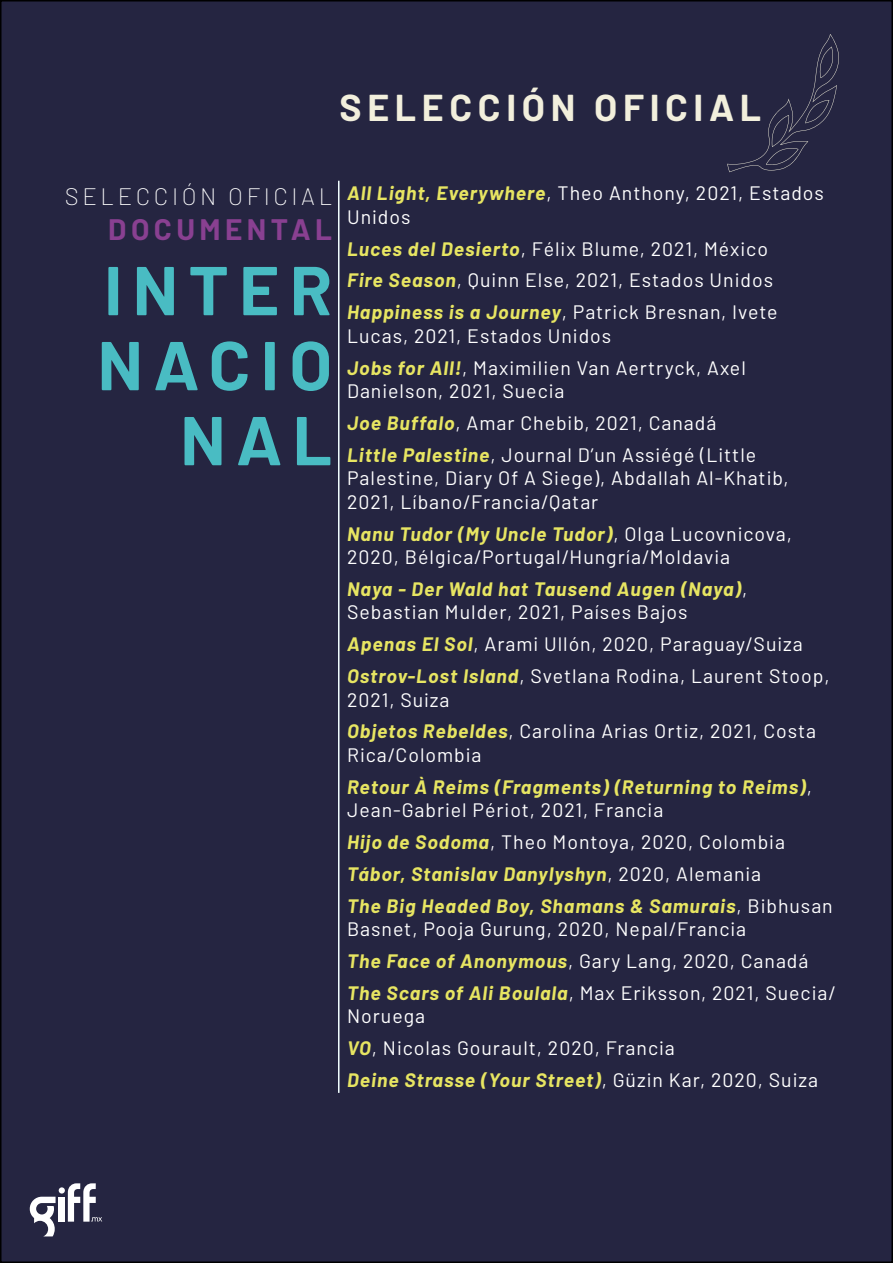
<style>
.page{position:relative;width:893px;height:1263px;background:#fff}
.page>*{position:absolute;margin:0;border:0;box-sizing:border-box;transform-origin:0 0}
.t1{font:700 69px/75px "Barlow";letter-spacing:.15em;color:#49bcc3;text-align:right}
.t2{font:700 37.5px "Barlow";letter-spacing:.15em;color:#f2efdc}
.t3{font:700 29.7px "Barlow";letter-spacing:.15em;color:#894091}
.t4{font:200 23.85px "Barlow";letter-spacing:.15em;color:#fff}
.t5{font:19.5px/32px "Barlow";letter-spacing:.05em;color:#fff}
.t6{font:italic 700 19.5px/23.4px "Barlow";letter-spacing:.05em;color:#e7e562}
.s1{font-weight:700;font-style:italic;color:#e7e562}
.s2{font-weight:400;font-style:normal;color:#fff}
</style>
<div class="page">
<div style="left:1px;top:1px;width:891px;height:1261px;background:#252541"></div>
<svg style="left:30px;top:1183px;width:72px;height:53px"></svg>
<svg style="left:727px;top:34px;width:112px;height:138px"></svg>
<hr style="left:338px;top:181px;width:1px;height:912px;background:#f2ffff">
<h2 class="t2" style="left:339px;top:85px;width:423px">SELECCIÓN OFICIAL</h2>
<p class="t4" style="left:65px;top:181px;width:269px">SELECCIÓN OFICIAL</p>
<h3 class="t3" style="left:108px;top:211px;width:225px">DOCUMENTAL</h3>
<h1 class="t1" style="left:98px;top:253px;width:236px">INTER<br>NACIO<br>NAL</h1>
<p class="t5" style="left:347px;top:181px;width:478px;line-height:23.4px"><span class="s1">All Light, Everywhere</span>, Theo Anthony, 2021, Estados<br>Unidos</p>
<p class="t5" style="left:347px;top:232px;width:432px"><span class="s1">Luces del Desierto</span>, Félix Blume, 2021, México<br><span class="s1">Fire Season</span>, Quinn Else, 2021, Estados Unidos<br><span class="s1">Happiness is a Journey</span>, Patrick Bresnan, Ivete</p>
<p class="t5" style="left:347px;top:319px;width:400px">Lucas, 2021, Estados Unidos<br><span class="s1">Jobs for All!</span>, Maximilien Van Aertryck, Axel</p>
<p class="t5" style="left:347px;top:375px;width:411px">Danielson, 2021, Suecia<br><span class="s1">Joe Buffalo</span>, Amar Chebib, 2021, Canadá<br><span class="s1">Little Palestine</span>, Journal D’un Assiégé (Little</p>
<p class="t5" style="left:347px;top:466px;width:443px;line-height:23.4px">Palestine, Diary Of A Siege), Abdallah Al-Khatib,<br>2021, Líbano/Francia/Qatar</p>
<p class="t5" style="left:347px;top:521px;width:446px;line-height:23.4px"><span class="s1">Nanu Tudor (My Uncle Tudor)</span>, Olga Lucovnicova,<br>2020, Bélgica/Portugal/Hungría/Moldavia</p>
<p class="t6" style="left:347px;top:577px;width:402px">Naya - Der Wald hat Tausend Augen (Naya)<span class="s2">,<br>Sebastian Mulder, 2021, Países Bajos</span></p>
<p class="t5" style="left:347px;top:628px;width:484px"><span class="s1">Apenas El Sol</span>, Arami Ullón, 2020, Paraguay/Suiza<br><span class="s1">Ostrov-Lost Island</span>, Svetlana Rodina, Laurent Stoop,</p>
<p class="t5" style="left:347px;top:683px;width:471px">2021, Suiza<br><span class="s1">Objetos Rebeldes</span>, Carolina Arias Ortiz, 2021, Costa</p>
<p class="t6" style="left:347px;top:739px;width:466px;line-height:32px"><span class="s2">Rica/Colombia<br></span>Retour À Reims (Fragments) (Returning to Reims)<span class="s2">,</span></p>
<p class="t5" style="left:347px;top:794px;width:487px">Jean-Gabriel Périot, 2021, Francia<br><span class="s1">Hijo de Sodoma</span>, Theo Montoya, 2020, Colombia <span class="s1">Tábor, Stanislav Danylyshyn</span>, 2020, Alemania<br><span class="s1">The Big Headed Boy, Shamans &amp; Samurais</span>, Bibhusan</p>
<p class="t5" style="left:347px;top:913px;width:490px">Basnet, Pooja Gurung, 2020, Nepal/Francia<br><span class="s1">The Face of Anonymous</span>, Gary Lang, 2020, Canadá<br><span class="s1">The Scars of Ali Boulala</span>, Max Eriksson, 2021, Suecia/</p>
<p class="t5" style="left:347px;top:1000px;width:472px">Noruega<br><span class="s1">VO</span>, Nicolas Gourault, 2020, Francia<br><span class="s1">Deine Strasse (Your Street)</span>, Güzin Kar, 2020, Suiza</p>
</div>
